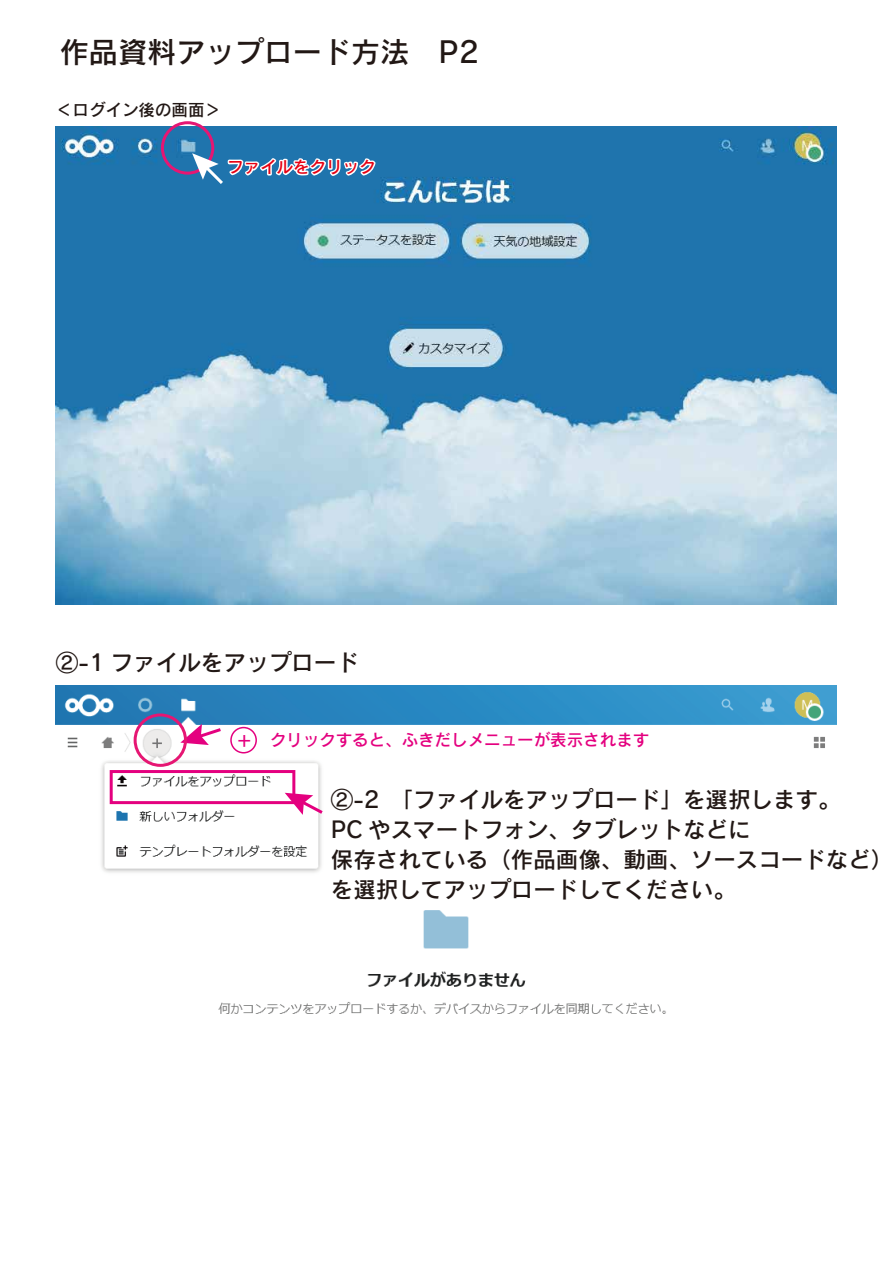
<style>
.page{position:relative;width:893px;height:1263px;background:#fff}
.page>*{position:absolute;margin:0;border:0;box-sizing:border-box;transform-origin:0 0}
.t1{font:29.1px "Rodin Pro N DB";color:#221815}
.t2{font:22.65px "Rodin Pro N DB";color:#221815}
.t3{font:22.5px/30px "Rodin Pro N DB";color:#221815}
.t4{font:16.5px "Rodin Pro N DB";color:#e4007f}
.t5{font:16.5px "Rodin Pro N DB";color:#221815}
.t6{font:16.5px "Rodin Pro N DB";color:#e60012}
</style>
<div class="page">
<img style="left:56px;top:127px;width:781px;height:478px">
<div style="left:161px;top:121px;width:53px;height:54px;border:3px solid #e61673;border-radius:50%"></div>
<svg style="left:192px;top:121px;width:185px;height:66px"></svg>
<img style="left:56px;top:685px;width:781px;height:329px">
<svg style="left:180px;top:724px;width:44px;height:21px"></svg>
<div style="left:134px;top:713px;width:53px;height:54px;border:3px solid #e61673;border-radius:50%"></div>
<div style="left:230px;top:727px;width:27px;height:26px;border:2px solid #e4007f;border-radius:50%"></div>
<div style="left:110px;top:770px;width:185px;height:34px;border:3px solid #e4007f"></div>
<svg style="left:285px;top:793px;width:41px;height:23px"></svg>
<p class="t1" style="left:60px;top:33px;width:420px">作品資料アップロード方法　P2</p>
<p class="t5" style="left:56px;top:99px;width:166px">＜ログイン後の画面＞</p>
<p class="t6" style="left:227px;top:156px;width:150px">ファイルをクリック</p>
<p class="t2" style="left:56px;top:647px;width:305px">②-1 ファイルをアップロード</p>
<p class="t4" style="left:236px;top:729px;width:415px">＋ クリックすると、ふきだしメニューが表示されます</p>
<p class="t3" style="left:331px;top:783px;width:564px">②-2　「ファイルをアップロード」を選択します。<br>PC やスマートフォン、タブレットなどに<br>保存されている（作品画像、動画、ソースコードなど）を選択してアップロードしてください。</p>
</div>
